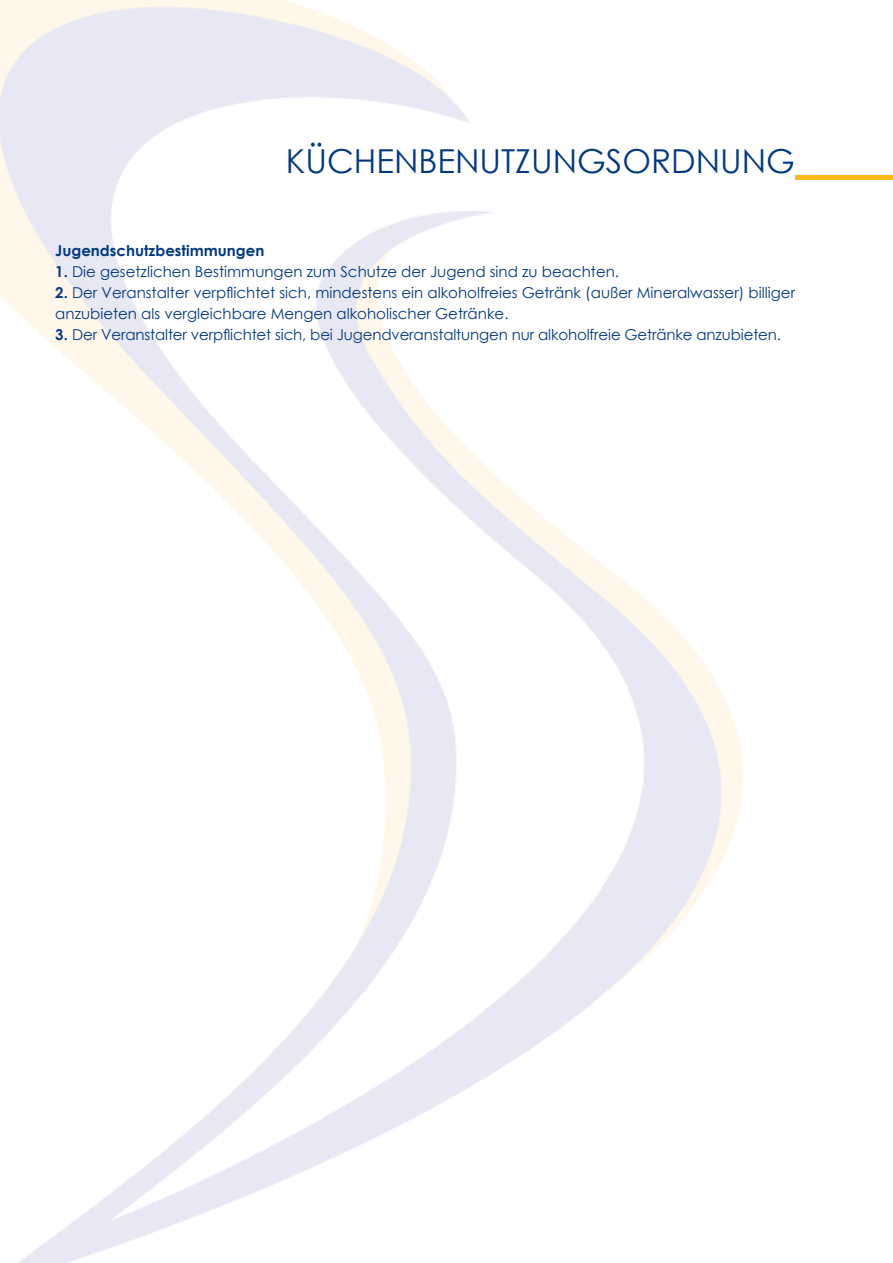
<style>
.page{position:relative;width:893px;height:1263px;background:#fff}
.page>*{position:absolute;margin:0;border:0;box-sizing:border-box;transform-origin:0 0}
.t1{font:33px "Century Gothic";color:#003882}
.t2{font:15px/21px "Century Gothic";color:#003882}
.t3{font:700 15px "Century Gothic";color:#003882}
.s1{font-weight:700}
</style>
<div class="page">
<div style="left:236px;top:175px;width:657px;height:5px;background:#ffb819"></div>
<div style="left:236px;top:175px;width:559px;height:5px;background:#fff"></div>
<h1 class="t1" style="left:286px;top:138px;width:510px">KÜCHENBENUTZUNGSORDNUNG</h1>
<p class="t3" style="left:55px;top:239px;width:211px">Jugendschutzbestimmungen</p>
<p class="t2" style="left:55px;top:260px;width:565px"><span class="s1">1.</span> Die gesetzlichen Bestimmungen zum Schutze der Jugend sind zu beachten.</p>
<p class="t2" style="left:55px;top:281px;width:741px"><span class="s1">2.</span> Der Veranstalter verpflichtet sich, mindestens ein alkoholfreies Getränk (außer Mineralwasser) billiger anzubieten als vergleichbare Mengen alkoholischer Getränke.</p>
<p class="t2" style="left:55px;top:323px;width:727px"><span class="s1">3.</span> Der Veranstalter verpflichtet sich, bei Jugendveranstaltungen nur alkoholfreie Getränke anzubieten.</p>
</div>
